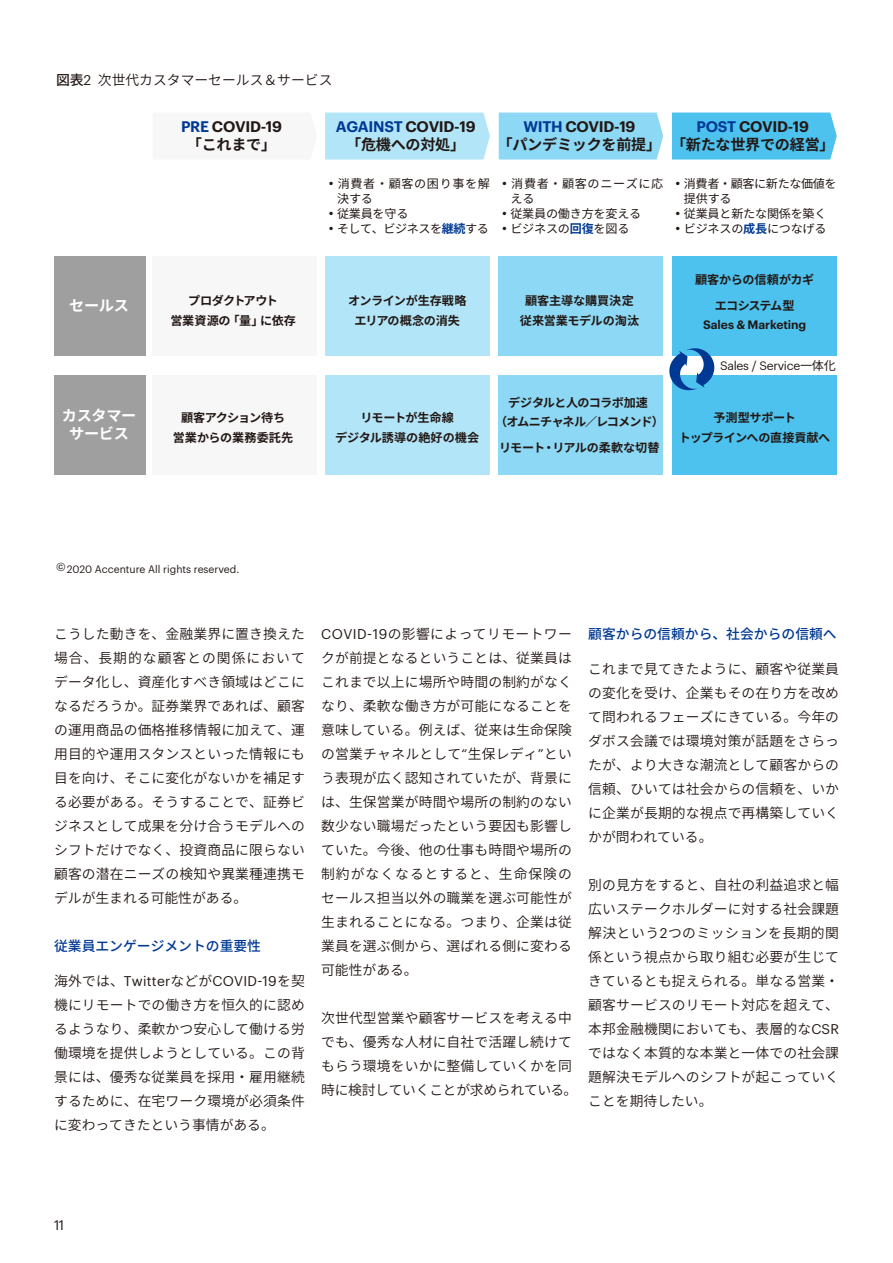
<style>
.page{position:relative;width:893px;height:1263px;background:#fff}
.page>*{position:absolute;margin:0;border:0;box-sizing:border-box;transform-origin:0 0}
.t1{font:600 15px "Graphik";letter-spacing:-.02em;color:#221815}
.t2{font:700 15px "Source Han Sans";letter-spacing:-.02em;color:#221815}
.t3{font:700 15px/18px "Source Han Sans";letter-spacing:-.02em;color:#fff;text-align:center}
.t4{font:13.8px/24px "Source Han Sans";letter-spacing:.01em;color:#221815;text-align:justify}
.t5{font:500 13.8px "Source Han Sans";color:#003994}
.t6{font:13.8px "Graphik";letter-spacing:.015em;color:#221815}
.t7{font:13.5px "Graphik";color:#221815}
.t8{font:700 12px/19.5px "Source Han Sans";letter-spacing:-.025em;color:#221815;text-align:center}
.t9{font:12px "Source Han Sans";letter-spacing:-.02em;color:#221815}
.t10{font:700 12px/19.5px "Source Han Sans";letter-spacing:-.055em;color:#221815;text-align:center}
.t11{font:12px "Source Han Sans";letter-spacing:.05em;color:#221815}
.t12{font:700 12px/19.5px "Source Han Sans";letter-spacing:-.005em;color:#221815;text-align:center}
.t13{font:700 12px/25.5px "Source Han Sans";letter-spacing:-.045em;color:#221815;text-align:center}
.t14{font:12px "Graphik";letter-spacing:-.02em;color:#221815}
.t15{font:600 12px "Graphik";letter-spacing:-.005em;color:#221815}
.t16{font:12px "Source Han Sans";letter-spacing:-.04em;color:#221815}
.t17{font:10.5px "Graphik";color:#221815}
.s1{font-weight:500}
.s2{font-family:"Graphik"}
.s3{color:#003994}
.s4{font-weight:800}
.s5{font-weight:700;color:#003994}
.s6{font-family:"Source Han Sans"}
</style>
<div class="page">
<div style="left:325px;top:113px;width:165px;height:47px;background:#b3e5f8"></div>
<div style="left:499px;top:113px;width:164px;height:47px;background:#8dd8f4"></div>
<div style="left:672px;top:113px;width:165px;height:47px;background:#4dc2ee"></div>
<div style="left:54px;top:256px;width:92px;height:100px;background:#9f9fa0"></div>
<div style="left:54px;top:376px;width:92px;height:99px;background:#9f9fa0"></div>
<div style="left:153px;top:256px;width:164px;height:100px;background:#f7f7f8"></div>
<div style="left:325px;top:256px;width:165px;height:100px;background:#b3e5f8"></div>
<div style="left:499px;top:256px;width:164px;height:100px;background:#8dd8f4"></div>
<div style="left:672px;top:256px;width:165px;height:100px;background:#4dc2ee"></div>
<div style="left:153px;top:376px;width:164px;height:99px;background:#f7f7f8"></div>
<div style="left:325px;top:376px;width:165px;height:99px;background:#b3e5f8"></div>
<div style="left:499px;top:376px;width:164px;height:99px;background:#8dd8f4"></div>
<div style="left:672px;top:376px;width:165px;height:99px;background:#4dc2ee"></div>
<svg style="left:669px;top:348px;width:45px;height:42px"></svg>
<p class="t4" style="left:56px;top:69px;width:278px"><span class="s1">図表</span><span class="s2">2</span> 次世代カスタマーセールス＆サービス</p>
<p class="t1" style="left:181px;top:115px;width:102px"><span class="s3">PRE</span> COVID-19</p>
<p class="t2" style="left:187px;top:136px;width:91px">「これまで」</p>
<p class="t1" style="left:336px;top:115px;width:141px"><span class="s3">AGAINST</span> COVID-19</p>
<p class="t2" style="left:346px;top:136px;width:121px">「危機への対処」</p>
<p class="t11" style="left:325px;top:177px;width:166px"><span class="s4">・</span>消費者・顧客の困り事を解</p>
<p class="t9" style="left:337px;top:192px;width:37px">決する</p>
<p class="t9" style="left:325px;top:207px;width:85px"><span class="s4">・</span>従業員を守る</p>
<p class="t16" style="left:325px;top:222px;width:165px"><span class="s4">・</span>そして、ビジネスを<span class="s5">継続</span>する</p>
<p class="t1" style="left:523px;top:115px;width:114px"><span class="s3">WITH</span> COVID-19</p>
<p class="t2" style="left:498px;top:136px;width:165px">「パンデミックを前提」</p>
<p class="t11" style="left:499px;top:177px;width:166px"><span class="s4">・</span>消費者・顧客のニーズに応</p>
<p class="t9" style="left:511px;top:192px;width:25px">える</p>
<p class="t9" style="left:499px;top:207px;width:144px"><span class="s4">・</span>従業員の働き方を変える</p>
<p class="t9" style="left:499px;top:222px;width:132px"><span class="s4">・</span>ビジネスの<span class="s5">回復</span>を図る</p>
<p class="t1" style="left:697px;top:115px;width:114px"><span class="s3">POST</span> COVID-19</p>
<p class="t2" style="left:671px;top:136px;width:165px">「新たな世界での経営」</p>
<p class="t9" style="left:672px;top:177px;width:166px"><span class="s4">・</span>消費者・顧客に新たな価値を</p>
<p class="t9" style="left:684px;top:192px;width:49px">提供する</p>
<p class="t9" style="left:672px;top:207px;width:156px"><span class="s4">・</span>従業員と新たな関係を築く</p>
<p class="t9" style="left:672px;top:222px;width:156px"><span class="s4">・</span>ビジネスの<span class="s5">成長</span>につなげる</p>
<p class="t3" style="left:69px;top:297px;width:61px">セールス</p>
<p class="t3" style="left:62px;top:407px;width:76px">カスタマーサービス</p>
<p class="t8" style="left:170px;top:291px;width:127px">プロダクトアウト<br>営業資源の「量」に依存</p>
<p class="t8" style="left:173px;top:409px;width:122px">顧客アクション待ち<br>営業からの業務委託先</p>
<p class="t8" style="left:348px;top:291px;width:120px">オンラインが生存戦略エリアの概念の消失</p>
<p class="t8" style="left:520px;top:291px;width:121px">顧客主導な購買決定従来営業モデルの淘汰</p>
<p class="t12" style="left:335px;top:409px;width:146px">リモートが生命線<br>デジタル誘導の絶好の機会</p>
<p class="t10" style="left:495px;top:393px;width:170px">デジタルと人のコラボ加速<br>（オムニチャネル／レコメンド）</p>
<p class="t8" style="left:499px;top:438px;width:162px">リモート・リアルの柔軟な切替</p>
<p class="t13" style="left:695px;top:267px;width:121px">顧客からの信頼がカギエコシステム型</p>
<p class="t15" style="left:703px;top:316px;width:104px">Sales &amp; Marketing</p>
<p class="t14" style="left:720px;top:356px;width:117px">Sales / Service<span class="s6">一体化</span></p>
<p class="t8" style="left:679px;top:409px;width:153px">予測型サポート<br>トップラインへの直接貢献へ</p>
<p class="t17" style="left:56px;top:562px;width:185px"><sup>©</sup>2020 Accenture All rights reserved.</p>
<p class="t4" style="left:54px;top:623px;width:252px">こうした動きを、金融業界に置き換えた場合、長期的な顧客との関係においてデータ化し、資産化すべき領域はどこになるだろうか。証券業界であれば、顧客の運用商品の価格推移情報に加えて、運用目的や運用スタンスといった情報にも目を向け、そこに変化がないかを補足する必要がある。そうすることで、証券ビジネスとして成果を分け合うモデルへのシフトだけでなく、投資商品に限らない顧客の潜在ニーズの検知や異業種連携モデルが生まれる可能性がある。</p>
<p class="t5" style="left:54px;top:938px;width:209px">従業員エンゲージメントの重要性</p>
<p class="t6" style="left:54px;top:970px;width:252px"><span class="s6">海外では、</span>Twitter<span class="s6">などが</span>COVID-19<span class="s6">を契</span></p>
<p class="t4" style="left:54px;top:993px;width:252px">機にリモートでの働き方を恒久的に認めるようなり、柔軟かつ安心して働ける労働環境を提供しようとしている。この背景には、優秀な従業員を採用・雇用継続するために、在宅ワーク環境が必須条件に変わってきたという事情がある。</p>
<p class="t4" style="left:321px;top:622px;width:252px"><span class="s2">COVID-19</span>の影響によってリモートワークが前提となるということは、従業員はこれまで以上に場所や時間の制約がなくなり、柔軟な働き方が可能になることを意味している。例えば、従来は生命保険の営業チャネルとして<span class="s2">“</span>生保レディ<span class="s2">”</span>という表現が広く認知されていたが、背景には、生保営業が時間や場所の制約のない数少ない職場だったという要因も影響していた。今後、他の仕事も時間や場所の制約がなくなるとすると、生命保険のセールス担当以外の職業を選ぶ可能性が生まれることになる。つまり、企業は従業員を選ぶ側から、選ばれる側に変わる可能性がある。</p>
<p class="t4" style="left:321px;top:1006px;width:257px;text-align:left">次世代型営業や顧客サービスを考える中でも、優秀な人材に自社で活躍し続けてもらう環境をいかに整備していくかを同時に検討していくことが求められている。</p>
<p class="t5" style="left:588px;top:626px;width:250px">顧客からの信頼から、社会からの信頼へ</p>
<p class="t4" style="left:588px;top:657px;width:252px">これまで見てきたように、顧客や従業員の変化を受け、企業もその在り方を改めて問われるフェーズにきている。今年のダボス会議では環境対策が話題をさらったが、より大きな潮流として顧客からの信頼、ひいては社会からの信頼を、いかに企業が長期的な視点で再構築していくかが問われている。</p>
<p class="t4" style="left:588px;top:873px;width:252px">別の見方をすると、自社の利益追求と幅広いステークホルダーに対する社会課題解決という<span class="s2">2</span>つのミッションを長期的関係という視点から取り組む必要が生じてきているとも捉えられる。単なる営業・顧客サービスのリモート対応を超えて、本邦金融機関においても、表層的な<span class="s2">CSR</span>ではなく本質的な本業と一体での社会課題解決モデルへのシフトが起こっていくことを期待したい。</p>
<p class="t7" style="left:54px;top:1214px;width:12px">11</p>
</div>
